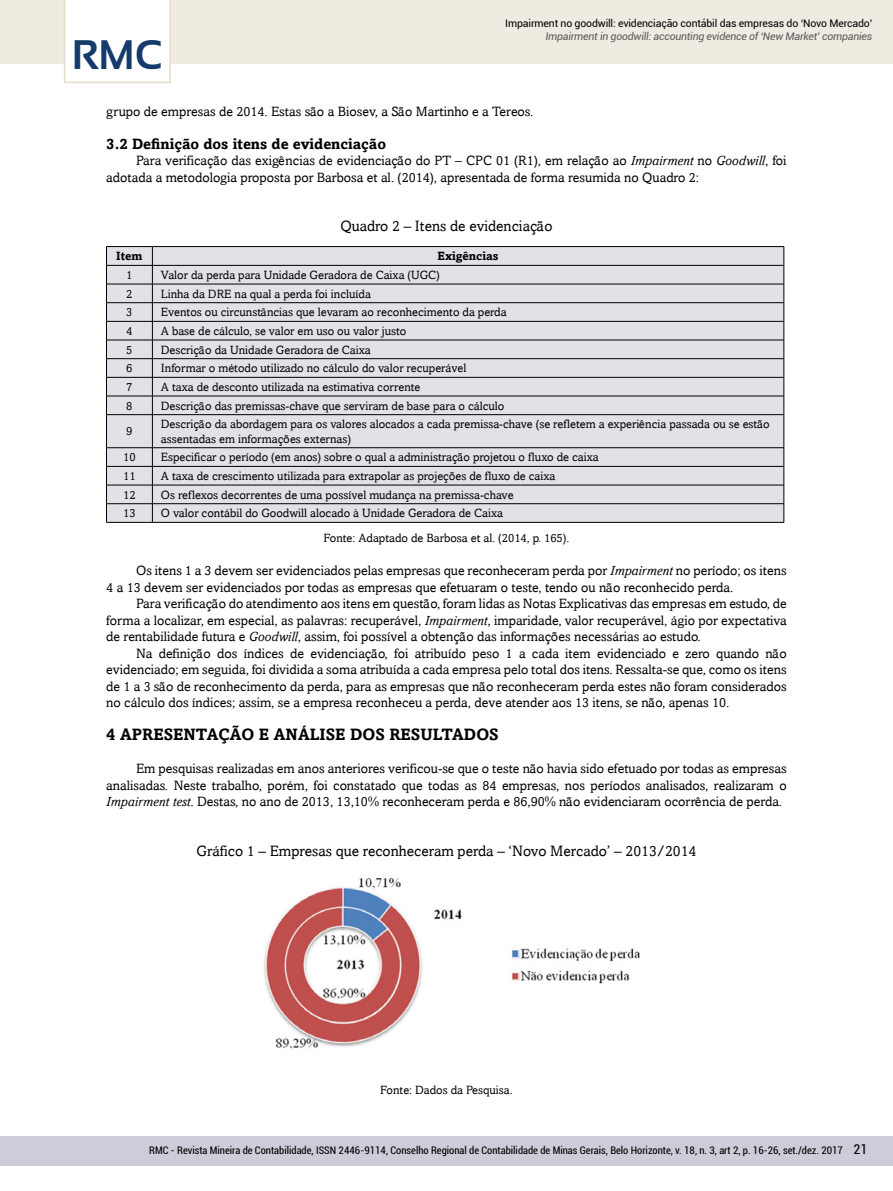
<style>
.page{position:relative;width:893px;height:1191px;background:#fff}
.page>*{position:absolute;margin:0;border:0;box-sizing:border-box;transform-origin:0 0}
.t1{font:700 41.25px "Sansation";color:#143b6b}
.t2{font:700 16.5px "Amasis";color:#000}
.t3{font:15px "Amasis";color:#000}
.t4{font:700 15px "Amasis";color:#000}
.t5{font:13.5px/16.5px "Amasis";color:#000;text-align:justify}
.t6{font:condensed 13.5px "Roboto";color:#000}
.t7{font:12px/14.4px "Amasis";color:#000}
.t8{font:700 12px "Amasis";color:#000}
.t9{font:condensed 10.5px "Roboto";color:#000}
.t10{font:10.5px "Roboto";letter-spacing:-.015em;color:#000}
.t11{font:italic 10.5px "Roboto";letter-spacing:-.02em;color:#58595b}
.s1{font-style:italic}
</style>
<div class="page">
<div style="left:107px;top:247px;width:677px;height:275px;background:#e1e1e8"></div>
<hr style="left:106px;top:246px;width:46px;height:1px;background:#000">
<hr style="left:152px;top:246px;width:632px;height:1px;background:#000">
<hr style="left:106px;top:265px;width:46px;height:1px;background:#000">
<hr style="left:152px;top:265px;width:632px;height:1px;background:#000">
<hr style="left:106px;top:284px;width:46px;height:1px;background:#000">
<hr style="left:152px;top:284px;width:632px;height:1px;background:#000">
<hr style="left:106px;top:302px;width:46px;height:1px;background:#000">
<hr style="left:152px;top:302px;width:632px;height:1px;background:#000">
<hr style="left:106px;top:321px;width:46px;height:1px;background:#000">
<hr style="left:152px;top:321px;width:632px;height:1px;background:#000">
<hr style="left:106px;top:340px;width:46px;height:1px;background:#000">
<hr style="left:152px;top:340px;width:632px;height:1px;background:#000">
<hr style="left:106px;top:358px;width:46px;height:1px;background:#000">
<hr style="left:152px;top:358px;width:632px;height:1px;background:#000">
<hr style="left:106px;top:377px;width:46px;height:1px;background:#000">
<hr style="left:152px;top:377px;width:632px;height:1px;background:#000">
<hr style="left:106px;top:396px;width:46px;height:1px;background:#000">
<svg style="left:106px;top:247px;width:1px;height:167px"></svg>
<hr style="left:152px;top:396px;width:632px;height:1px;background:#000">
<svg style="left:152px;top:247px;width:1px;height:167px"></svg>
<svg style="left:784px;top:247px;width:1px;height:167px"></svg>
<hr style="left:106px;top:414px;width:46px;height:1px;background:#000">
<hr style="left:106px;top:415px;width:1px;height:32px;background:#000">
<hr style="left:152px;top:414px;width:632px;height:1px;background:#000">
<hr style="left:152px;top:415px;width:1px;height:32px;background:#000">
<hr style="left:784px;top:415px;width:1px;height:32px;background:#000">
<hr style="left:106px;top:447px;width:46px;height:1px;background:#000">
<hr style="left:152px;top:447px;width:632px;height:1px;background:#000">
<hr style="left:106px;top:466px;width:46px;height:1px;background:#000">
<hr style="left:152px;top:466px;width:632px;height:1px;background:#000">
<hr style="left:106px;top:485px;width:46px;height:1px;background:#000">
<hr style="left:152px;top:485px;width:632px;height:1px;background:#000">
<hr style="left:106px;top:503px;width:46px;height:1px;background:#000">
<svg style="left:106px;top:448px;width:1px;height:74px"></svg>
<hr style="left:152px;top:503px;width:632px;height:1px;background:#000">
<svg style="left:152px;top:448px;width:1px;height:74px"></svg>
<svg style="left:784px;top:448px;width:1px;height:74px"></svg>
<hr style="left:106px;top:522px;width:46px;height:1px;background:#000">
<hr style="left:152px;top:522px;width:632px;height:1px;background:#000">
<img style="left:264px;top:878px;width:376px;height:171px">
<div style="left:0;top:1135px;width:893px;height:30px;background:#cdcdda"></div>
<div style="left:0;top:0;width:893px;height:64px;background:#efebe1"></div>
<div style="left:64px;top:0;width:107px;height:83px;background:#fff"></div>
<h1 class="t1" style="left:72px;top:32px;width:92px">RMC</h1>
<p class="t10" style="left:505px;top:16px;width:368px">Impairment no goodwill: evidenciação contábil das empresas do ‘Novo Mercado’</p>
<p class="t11" style="left:545px;top:29px;width:328px">Impairment in goodwill: accounting evidence of ‘New Market’ companies</p>
<p class="t5" style="left:106px;top:103px;width:429px">grupo de empresas de 2014. Estas são a Biosev, a São Martinho e a Tereos.</p>
<p class="t4" style="left:106px;top:135px;width:281px">3.2 Definição dos itens de evidenciação</p>
<p class="t5" style="left:106px;top:152px;width:682px;text-indent:30px">Para verificação das exigências de evidenciação do PT – CPC 01 (R1), em relação ao <span class="s1">Impairment</span> no <span class="s1">Goodwill</span>, foi adotada a metodologia proposta por Barbosa et al. (2014), apresentada de forma resumida no Quadro 2:</p>
<p class="t3" style="left:340px;top:218px;width:214px">Quadro 2 – Itens de evidenciação</p>
<p class="t8" style="left:116px;top:249px;width:28px">Item</p>
<p class="t8" style="left:438px;top:249px;width:63px">Exigências</p>
<p class="t7" style="left:126px;top:267px;width:8px">1</p>
<p class="t7" style="left:161px;top:267px;width:281px">Valor da perda para Unidade Geradora de Caixa (UGC)</p>
<p class="t7" style="left:126px;top:286px;width:8px">2</p>
<p class="t7" style="left:161px;top:286px;width:212px">Linha da DRE na qual a perda foi incluída</p>
<p class="t7" style="left:126px;top:305px;width:8px">3</p>
<p class="t7" style="left:161px;top:305px;width:347px">Eventos ou circunstâncias que levaram ao reconhecimento da perda</p>
<p class="t7" style="left:126px;top:323px;width:8px">4</p>
<p class="t7" style="left:161px;top:323px;width:247px">A base de cálculo, se valor em uso ou valor justo</p>
<p class="t7" style="left:126px;top:342px;width:8px">5</p>
<p class="t7" style="left:161px;top:342px;width:211px">Descrição da Unidade Geradora de Caixa</p>
<p class="t7" style="left:126px;top:361px;width:8px">6</p>
<p class="t7" style="left:161px;top:361px;width:307px">Informar o método utilizado no cálculo do valor recuperável</p>
<p class="t7" style="left:126px;top:379px;width:8px">7</p>
<p class="t7" style="left:161px;top:379px;width:261px">A taxa de desconto utilizada na estimativa corrente</p>
<p class="t7" style="left:126px;top:398px;width:8px">8</p>
<p class="t7" style="left:161px;top:398px;width:345px">Descrição das premissas-chave que serviram de base para o cálculo</p>
<p class="t7" style="left:126px;top:424px;width:8px">9</p>
<p class="t7" style="left:161px;top:417px;width:610px">Descrição da abordagem para os valores alocados a cada premissa-chave (se refletem a experiência passada ou se estão assentadas em informações externas)</p>
<p class="t7" style="left:123px;top:450px;width:14px">10</p>
<p class="t7" style="left:161px;top:450px;width:439px">Especificar o período (em anos) sobre o qual a administração projetou o fluxo de caixa</p>
<p class="t7" style="left:123px;top:468px;width:14px">11</p>
<p class="t7" style="left:161px;top:468px;width:396px">A taxa de crescimento utilizada para extrapolar as projeções de fluxo de caixa</p>
<p class="t7" style="left:123px;top:487px;width:14px">12</p>
<p class="t7" style="left:161px;top:487px;width:354px">Os reflexos decorrentes de uma possível mudança na premissa-chave</p>
<p class="t7" style="left:123px;top:506px;width:14px">13</p>
<p class="t7" style="left:324px;top:500px;width:247px;line-height:24.8px;text-indent:-163px">O valor contábil do Goodwill alocado à Unidade Geradora de Caixa<br>Fonte: Adaptado de Barbosa et al. (2014, p. 165).</p>
<p class="t5" style="left:106px;top:562px;width:682px;text-indent:30px">Os itens 1 a 3 devem ser evidenciados pelas empresas que reconheceram perda por <span class="s1">Impairment</span> no período; os itens<br>4 a 13 devem ser evidenciados por todas as empresas que efetuaram o teste, tendo ou não reconhecido perda.</p>
<p class="t5" style="left:106px;top:595px;width:682px;text-indent:30px">Para verificação do atendimento aos itens em questão, foram lidas as Notas Explicativas das empresas em estudo, de forma a localizar, em especial, as palavras: recuperável, <span class="s1">Impairment</span>, imparidade, valor recuperável, ágio por expectativa de rentabilidade futura e <span class="s1">Goodwill</span>, assim, foi possível a obtenção das informações necessárias ao estudo.</p>
<p class="t5" style="left:106px;top:644px;width:682px;text-indent:30px">Na definição dos índices de evidenciação, foi atribuído peso 1 a cada item evidenciado e zero quando não evidenciado; em seguida, foi dividida a soma atribuída a cada empresa pelo total dos itens. Ressalta-se que, como os itens de 1 a 3 são de reconhecimento da perda, para as empresas que não reconheceram perda estes não foram considerados no cálculo dos índices; assim, se a empresa reconheceu a perda, deve atender aos 13 itens, se não, apenas 10.</p>
<p class="t2" style="left:106px;top:724px;width:394px">4 APRESENTAÇÃO E ANÁLISE DOS RESULTADOS</p>
<p class="t5" style="left:106px;top:760px;width:682px;text-indent:30px">Em pesquisas realizadas em anos anteriores verificou-se que o teste não havia sido efetuado por todas as empresas analisadas. Neste trabalho, porém, foi constatado que todas as 84 empresas, nos períodos analisados, realizaram o <span class="s1">Impairment test</span>. Destas, no ano de 2013, 13,10% reconheceram perda e 86,90% não evidenciaram ocorrência de perda.</p>
<p class="t3" style="left:197px;top:842px;width:501px">Gráfico 1 – Empresas que reconheceram perda – ‘Novo Mercado’ – 2013/2014</p>
<p class="t7" style="left:380px;top:1083px;width:134px">Fonte: Dados da Pesquisa.</p>
<p class="t9" style="left:149px;top:1143px;width:695px">RMC - Revista Mineira de Contabilidade, ISSN 2446-9114, Conselho Regional de Contabilidade de Minas Gerais, Belo Horizonte, v. 18, n. 3, art 2, p. 16-26, set./dez. 2017</p>
<p class="t6" style="left:853px;top:1140px;width:15px">21</p>
</div>
